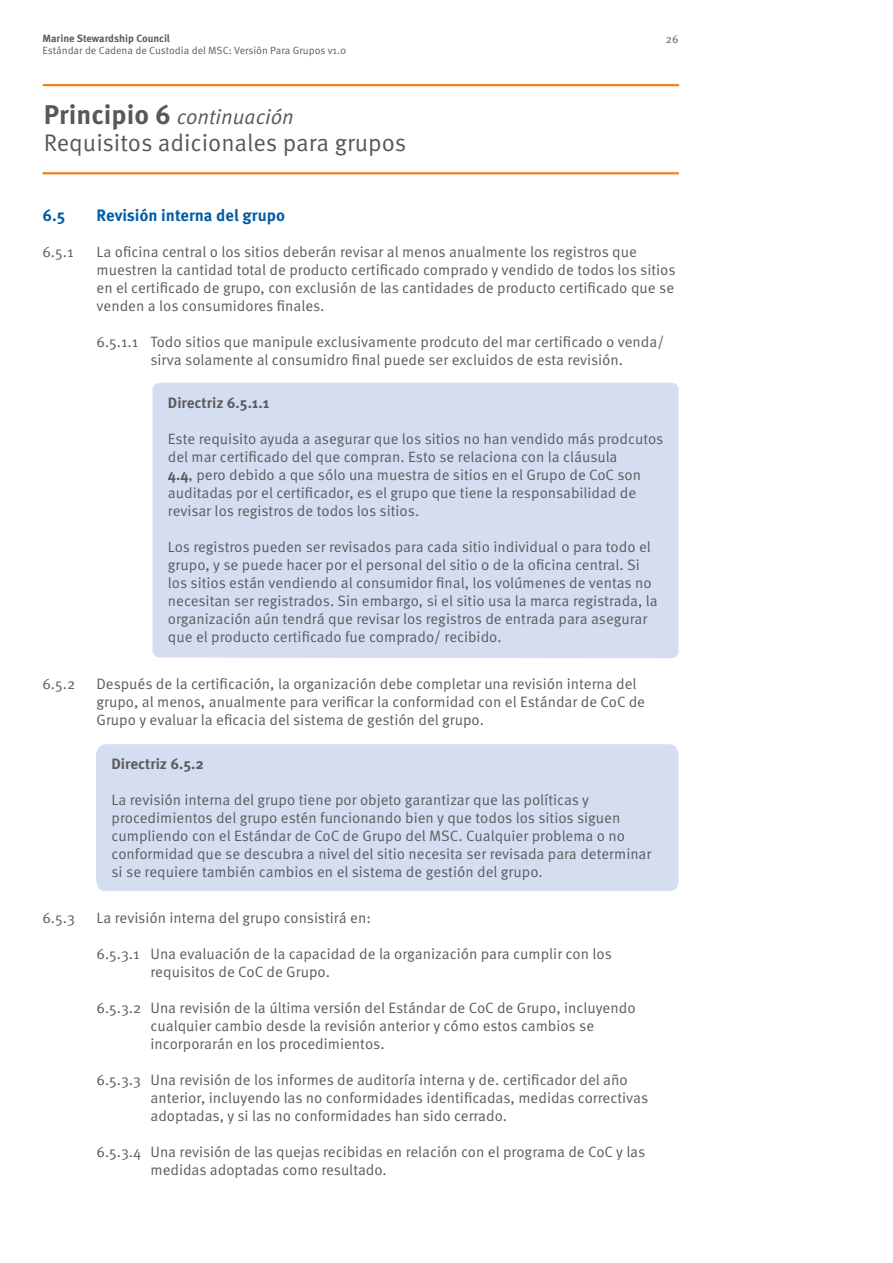
<style>
.page{position:relative;width:893px;height:1263px;background:#fff}
.page>*{position:absolute;margin:0;border:0;box-sizing:border-box;transform-origin:0 0}
.t1{font:24px "Meta Pro";color:#57585b}
.t2{font:italic 21px "Meta Pro";color:#57585b}
.t3{font:700 16.5px "Meta Pro";color:#005ca7}
.t4{font:15px/18px "Meta Pro";color:#5c5b5f}
.t5{font:700 15px "Meta Pro";color:#5c5b5f}
.t6{font:11.25px "Meta Pro";color:#5c5b5f}
.t7{font:10.5px "Meta Pro";color:#5c5b5f}
.t8{font:700 10.5px "Meta Pro";color:#5c5b5f}
.s1{font-weight:700;font-style:normal;font-size:27px}
.s2{font-weight:700}
</style>
<div class="page">
<hr style="left:43px;top:172px;width:636px;height:2px;background:#ed8324">
<hr style="left:43px;top:84px;width:636px;height:2px;background:#ed8324">
<div style="left:152px;top:383px;width:527px;height:275px;background:#d5def0"></div>
<div style="left:96px;top:744px;width:583px;height:147px;background:#d5def0"></div>
<p class="t8" style="left:43px;top:32px;width:129px">Marine Stewardship Council</p>
<p class="t6" style="left:666px;top:31px;width:14px">26</p>
<p class="t7" style="left:43px;top:44px;width:305px">Estándar de Cadena de Custodia del MSC: Versión Para Grupos v1.0</p>
<h2 class="t2" style="left:44px;top:103px;width:252px"><span class="s1">Principio 6</span> continuación</h2>
<h1 class="t1" style="left:44px;top:128px;width:364px">Requisitos adicionales para grupos</h1>
<p class="t3" style="left:43px;top:205px;width:24px">6.5</p>
<p class="t3" style="left:97px;top:205px;width:190px">Revisión interna del grupo</p>
<p class="t4" style="left:43px;top:243px;width:33px">6.5.1</p>
<p class="t4" style="left:97px;top:243px;width:581px">La oficina central o los sitios deberán revisar al menos anualmente los registros que muestren la cantidad total de producto certificado comprado y vendido de todos los sitios en el certificado de grupo, con exclusión de las cantidades de producto certificado que se venden a los consumidores finales.</p>
<p class="t4" style="left:151px;top:333px;width:515px;text-indent:-54px">6.5.1.1 Todo sitios que manipule exclusivamente prodcuto del mar certificado o venda/ sirva solamente al consumidro final puede ser excluidos de esta revisión.</p>
<p class="t5" style="left:168px;top:393px;width:103px">Directriz 6.5.1.1</p>
<p class="t4" style="left:168px;top:430px;width:497px">Este requisito ayuda a asegurar que los sitios no han vendido más prodcutos del mar certificado del que compran. Esto se relaciona con la cláusula<br><span class="s2">4.4</span>, pero debido a que sólo una muestra de sitios en el Grupo de CoC son auditadas por el certificador, es el grupo que tiene la responsabilidad de revisar los registros de todos los sitios.</p>
<p class="t4" style="left:168px;top:538px;width:491px">Los registros pueden ser revisados para cada sitio individual o para todo el grupo, y se puede hacer por el personal del sitio o de la oficina central. Si los sitios están vendiendo al consumidor final, los volúmenes de ventas no necesitan ser registrados. Sin embargo, si el sitio usa la marca registrada, la organización aún tendrá que revisar los registros de entrada para asegurar que el producto certificado fue comprado/ recibido.</p>
<p class="t4" style="left:43px;top:675px;width:34px">6.5.2</p>
<p class="t4" style="left:97px;top:675px;width:550px">Después de la certificación, la organización debe completar una revisión interna del grupo, al menos, anualmente para verificar la conformidad con el Estándar de CoC de<br>Grupo y evaluar la eficacia del sistema de gestión del grupo.</p>
<p class="t5" style="left:112px;top:754px;width:94px">Directriz 6.5.2</p>
<p class="t4" style="left:112px;top:791px;width:541px">La revisión interna del grupo tiene por objeto garantizar que las políticas y procedimientos del grupo estén funcionando bien y que todos los sitios siguen cumpliendo con el Estándar de CoC de Grupo del MSC. Cualquier problema o no conformidad que se descubra a nivel del sitio necesita ser revisada para determinar si se requiere también cambios en el sistema de gestión del grupo.</p>
<p class="t4" style="left:43px;top:909px;width:34px">6.5.3</p>
<p class="t4" style="left:97px;top:909px;width:276px">La revisión interna del grupo consistirá en:</p>
<p class="t4" style="left:151px;top:945px;width:463px;text-indent:-54px">6.5.3.1 Una evaluación de la capacidad de la organización para cumplir con los requisitos de CoC de Grupo.</p>
<p class="t4" style="left:151px;top:999px;width:487px;text-indent:-54px">6.5.3.2 Una revisión de la última versión del Estándar de CoC de Grupo, incluyendo cualquier cambio desde la revisión anterior y cómo estos cambios se incorporarán en los procedimientos.</p>
<p class="t4" style="left:151px;top:1071px;width:499px;text-indent:-54px">6.5.3.3 Una revisión de los informes de auditoría interna y de. certificador del año anterior, incluyendo las no conformidades identificadas, medidas correctivas adoptadas, y si las no conformidades han sido cerrado.</p>
<p class="t4" style="left:151px;top:1143px;width:496px;text-indent:-54px">6.5.3.4 Una revisión de las quejas recibidas en relación con el programa de CoC y las medidas adoptadas como resultado.</p>
</div>
